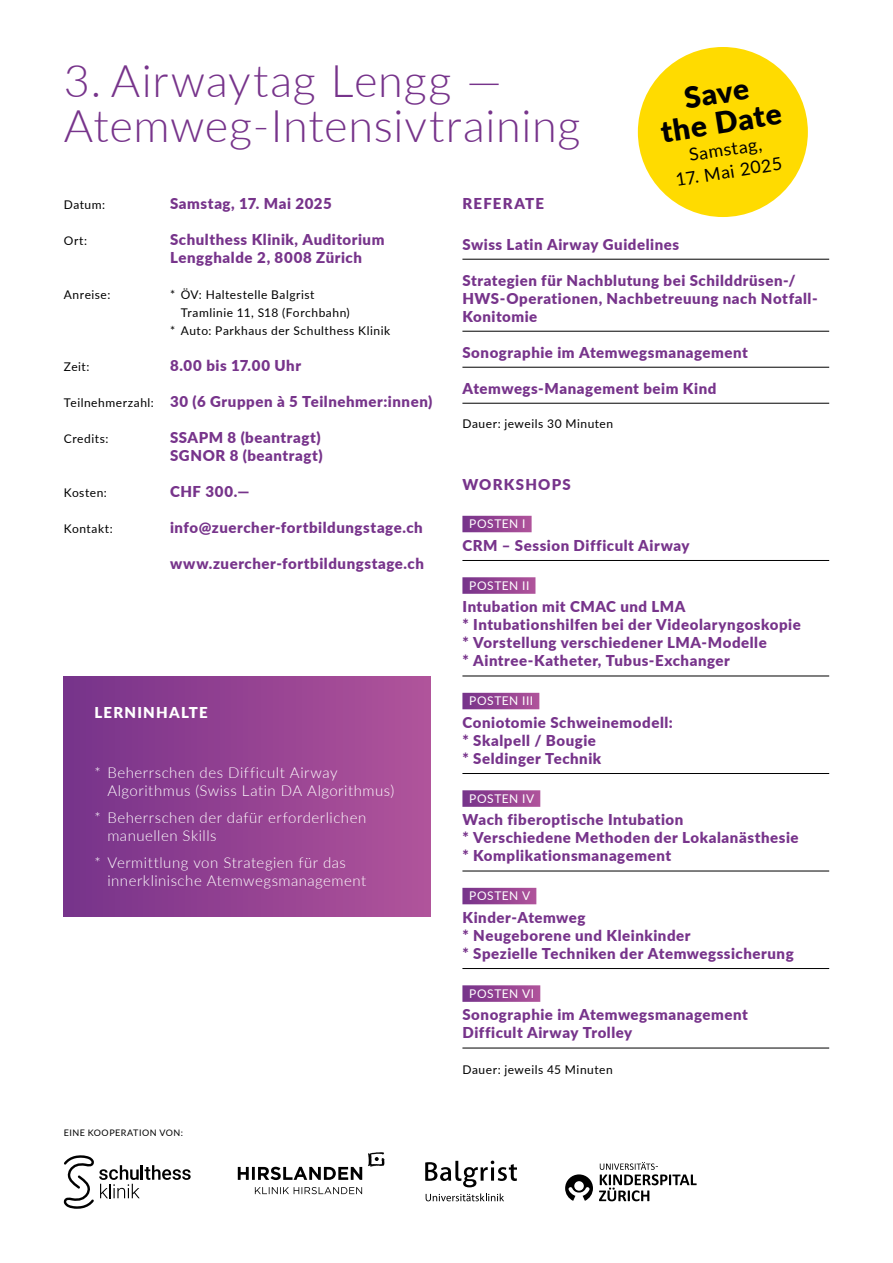
<style>
.page{position:relative;width:893px;height:1263px;background:#fff}
.page>*{position:absolute;margin:0;border:0;box-sizing:border-box;transform-origin:0 0}
.t1{font:300 45px/45px "Lato";letter-spacing:.015em;color:#77348b}
.t2{font:900 29.7px/29.7px "Lato";color:#000;text-align:center}
.t3{font:17.85px "Lato";color:#000}
.t4{font:900 15px/18px "Lato";letter-spacing:.035em;color:#77348b}
.t5{font:300 15px/18px "Lato";letter-spacing:.035em;color:#fff}
.t6{font:900 15px "Lato";letter-spacing:.085em;color:#fff}
.t7{font:900 15px "Lato";letter-spacing:.085em;color:#77348b}
.t8{font:900 15px "Lato";letter-spacing:.08em;color:#77348b}
.t9{font:12px "Lato";letter-spacing:.045em;color:#000}
.t10{font:12px "Lato";letter-spacing:.045em;color:#fff}
.t11{font:9px "Lato";letter-spacing:.055em;color:#000}
.s1{font-weight:400;font-size:12px;color:#000}
</style>
<div class="page">
<div style="left:462px;top:516px;width:70px;height:16px;background:linear-gradient(to right,#76328a,#b0539a)"></div>
<hr style="left:462px;top:560px;width:367px;height:1px;background:#000">
<div style="left:462px;top:577px;width:73px;height:17px;background:linear-gradient(to right,#77328a,#b0529a)"></div>
<hr style="left:462px;top:676px;width:367px;height:1px;background:#000">
<div style="left:462px;top:693px;width:77px;height:16px;background:linear-gradient(to right,#76328a,#b0539a)"></div>
<hr style="left:462px;top:773px;width:367px;height:1px;background:#000">
<div style="left:462px;top:790px;width:78px;height:17px;background:linear-gradient(to right,#76328a,#af529a)"></div>
<hr style="left:462px;top:871px;width:367px;height:1px;background:#000">
<div style="left:462px;top:888px;width:74px;height:16px;background:linear-gradient(to right,#76328a,#af529a)"></div>
<hr style="left:462px;top:968px;width:367px;height:1px;background:#000">
<div style="left:462px;top:985px;width:78px;height:17px;background:linear-gradient(to right,#76328a,#af529a)"></div>
<hr style="left:462px;top:1048px;width:367px;height:1px;background:#000">
<svg style="left:426px;top:1193px;width:78px;height:8px"></svg>
<svg style="left:425px;top:1160px;width:92px;height:27px"></svg>
<svg style="left:368px;top:1152px;width:17px;height:15px"></svg>
<svg style="left:238px;top:1167px;width:124px;height:13px"></svg>
<svg style="left:255px;top:1187px;width:107px;height:7px"></svg>
<svg style="left:599px;top:1162px;width:98px;height:39px"></svg>
<svg style="left:565px;top:1174px;width:28px;height:27px"></svg>
<svg style="left:64px;top:1155px;width:127px;height:54px"></svg>
<hr style="left:462px;top:259px;width:367px;height:1px;background:#000">
<hr style="left:462px;top:331px;width:367px;height:1px;background:#000">
<hr style="left:462px;top:367px;width:367px;height:1px;background:#000">
<hr style="left:462px;top:403px;width:367px;height:1px;background:#000">
<div style="left:64px;top:676px;width:367px;height:241px;background:linear-gradient(to right,#77328a,#b1539b)"></div>
<div style="left:638px;top:47px;width:170px;height:170px;background:#ffdb00;border-radius:50%"></div>
<h1 class="t1" style="left:64px;top:57px;width:518px">3. Airwaytag Lengg —<br>Atemweg-Intensivtraining</h1>
<h2 class="t2" style="left:654px;top:87px;width:123px;rotate:-9deg">Save<br>the Date</h2>
<p class="t3" style="left:687px;top:142px;width:75px;rotate:-9deg">Samstag,</p>
<p class="t3" style="left:674px;top:167px;width:109px;rotate:-9deg">17. Mai 2025</p>
<p class="t9" style="left:64px;top:196px;width:43px">Datum:</p>
<p class="t4" style="left:170px;top:194px;width:163px">Samstag, 17. Mai 2025</p>
<p class="t9" style="left:64px;top:232px;width:25px">Ort:</p>
<p class="t4" style="left:170px;top:230px;width:216px">Schulthess Klinik, Auditorium<br>Lengghalde 2, 8008 Zürich</p>
<p class="t9" style="left:64px;top:286px;width:48px">Anreise:</p>
<p class="t9" style="left:170px;top:286px;width:146px">* ÖV: Haltestelle Balgrist</p>
<p class="t9" style="left:181px;top:304px;width:171px">Tramlinie 11, S18 (Forchbahn)</p>
<p class="t9" style="left:170px;top:322px;width:222px">* Auto: Parkhaus der Schulthess Klinik</p>
<p class="t9" style="left:64px;top:358px;width:27px">Zeit:</p>
<p class="t4" style="left:170px;top:356px;width:133px">8.00 bis 17.00 Uhr</p>
<p class="t4" style="left:64px;top:392px;width:370px"><span class="s1">Teilnehmerzahl:</span> 30 (6 Gruppen à 5 Teilnehmer:innen)</p>
<p class="t9" style="left:64px;top:430px;width:46px">Credits:</p>
<p class="t4" style="left:170px;top:428px;width:154px">SSAPM 8 (beantragt)<br>SGNOR 8 (beantragt)</p>
<p class="t9" style="left:64px;top:484px;width:45px">Kosten:</p>
<p class="t4" style="left:170px;top:482px;width:81px">CHF 300.—</p>
<p class="t9" style="left:64px;top:520px;width:51px">Kontakt:</p>
<p class="t4" style="left:170px;top:518px;width:254px">info@zuercher-fortbildungstage.ch</p>
<p class="t4" style="left:170px;top:554px;width:255px">www.zuercher-fortbildungstage.ch</p>
<p class="t6" style="left:95px;top:701px;width:114px">LERNINHALTE</p>
<p class="t5" style="left:107px;top:763px;width:288px;text-indent:-13px">* Beherrschen des Difficult Airway<br>Algorithmus (Swiss Latin DA Algorithmus)</p>
<p class="t5" style="left:107px;top:808px;width:260px;text-indent:-13px">* Beherrschen der dafür erforderlichen manuellen Skills</p>
<p class="t5" style="left:107px;top:853px;width:260px;text-indent:-13px">* Vermittlung von Strategien für das innerklinische Atemwegsmanagement</p>
<p class="t11" style="left:64px;top:1126px;width:121px">EINE KOOPERATION VON:</p>
<p class="t8" style="left:462px;top:192px;width:83px">REFERATE</p>
<p class="t4" style="left:462px;top:234px;width:218px">Swiss Latin Airway Guidelines</p>
<p class="t4" style="left:462px;top:270px;width:357px">Strategien für Nachblutung bei Schilddrüsen-/<br>HWS-Operationen, Nachbetreuung nach Notfall-<br>Konitomie</p>
<p class="t4" style="left:462px;top:342px;width:287px">Sonographie im Atemwegsmanagement</p>
<p class="t4" style="left:462px;top:378px;width:256px">Atemwegs-Management beim Kind</p>
<p class="t9" style="left:462px;top:415px;width:152px">Dauer: jeweils 30 Minuten</p>
<p class="t7" style="left:462px;top:473px;width:110px">WORKSHOPS</p>
<p class="t10" style="left:469px;top:515px;width:58px">POSTEN I</p>
<p class="t4" style="left:462px;top:536px;width:229px">CRM – Session Difficult Airway</p>
<p class="t10" style="left:469px;top:577px;width:62px">POSTEN II</p>
<p class="t4" style="left:462px;top:597px;width:340px">Intubation mit CMAC und LMA<br>* Intubationshilfen bei der Videolaryngoskopie * Vorstellung verschiedener LMA-Modelle<br>* Aintree-Katheter, Tubus-Exchanger</p>
<p class="t10" style="left:469px;top:692px;width:66px">POSTEN III</p>
<p class="t4" style="left:462px;top:713px;width:212px">Coniotomie Schweinemodell: * Skalpell / Bougie<br>* Seldinger Technik</p>
<p class="t10" style="left:469px;top:790px;width:66px">POSTEN IV</p>
<p class="t4" style="left:462px;top:810px;width:338px">Wach fiberoptische Intubation<br>* Verschiedene Methoden der Lokalanästhesie * Komplikationsmanagement</p>
<p class="t10" style="left:469px;top:887px;width:63px">POSTEN V</p>
<p class="t4" style="left:462px;top:908px;width:333px">Kinder-Atemweg<br>* Neugeborene und Kleinkinder<br>* Spezielle Techniken der Atemwegssicherung</p>
<p class="t10" style="left:469px;top:985px;width:66px">POSTEN VI</p>
<p class="t4" style="left:462px;top:1005px;width:287px">Sonographie im Atemwegsmanagement<br>Difficult Airway Trolley</p>
<p class="t9" style="left:462px;top:1061px;width:152px">Dauer: jeweils 45 Minuten</p>
</div>
